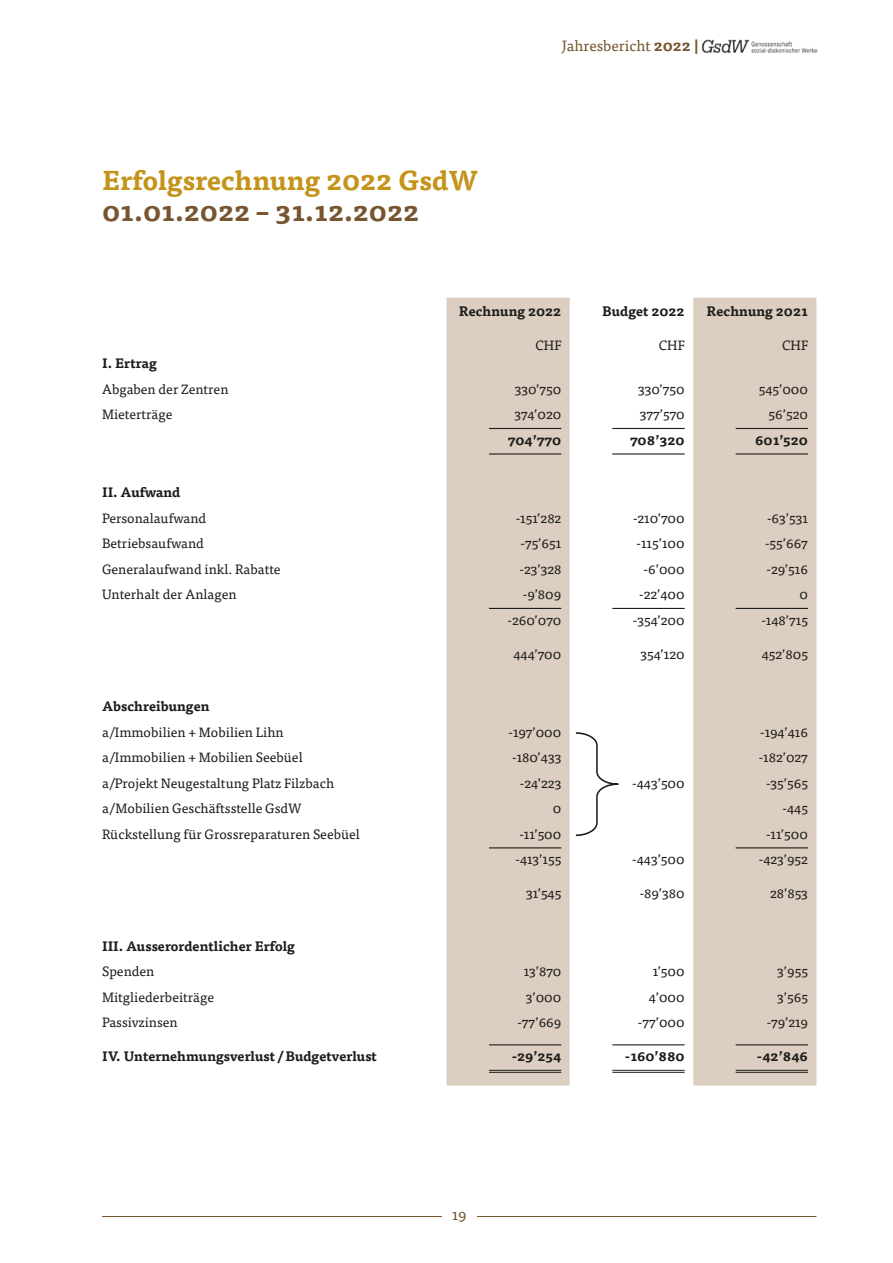
<style>
.page{position:relative;width:893px;height:1263px;background:#fff}
.page>*{position:absolute;margin:0;border:0;box-sizing:border-box;transform-origin:0 0}
.t1{font:700 27px "Tisa Pro";color:#c4941a}
.t2{font:700 27px "Tisa Pro";color:#775530}
.t3{font:15px "Tisa Pro";color:#775530}
.t4{font:13.5px "Tisa Pro";color:#1d1d1b}
.t5{font:700 13.5px "Tisa Pro";color:#1d1d1b}
.s1{font-weight:700}
</style>
<div class="page">
<hr style="left:102px;top:1216px;width:714px;height:1px;background:#775530">
<div style="left:442px;top:1209px;width:34px;height:30px;background:#fff"></div>
<img style="left:701px;top:39px;width:117px;height:14px">
<div style="left:446px;top:298px;width:370px;height:787px;background:#dccec0"></div>
<svg style="left:570px;top:298px;width:123px;height:787px"></svg>
<hr style="left:489px;top:428px;width:72px;height:1px;background:#1d1d1b">
<hr style="left:612px;top:428px;width:73px;height:1px;background:#1d1d1b">
<hr style="left:736px;top:428px;width:72px;height:1px;background:#1d1d1b">
<hr style="left:489px;top:453px;width:72px;height:2px;background:#1d1d1b">
<hr style="left:612px;top:453px;width:73px;height:2px;background:#1d1d1b">
<hr style="left:736px;top:453px;width:72px;height:2px;background:#1d1d1b">
<hr style="left:489px;top:608px;width:72px;height:1px;background:#1d1d1b">
<hr style="left:612px;top:608px;width:73px;height:1px;background:#1d1d1b">
<hr style="left:736px;top:608px;width:72px;height:1px;background:#1d1d1b">
<hr style="left:489px;top:847px;width:72px;height:1px;background:#1d1d1b">
<hr style="left:736px;top:847px;width:72px;height:1px;background:#1d1d1b">
<hr style="left:489px;top:1044px;width:72px;height:1px;background:#1d1d1b">
<hr style="left:612px;top:1044px;width:73px;height:1px;background:#1d1d1b">
<hr style="left:736px;top:1044px;width:72px;height:1px;background:#1d1d1b">
<hr style="left:489px;top:1070px;width:72px;height:1px;background:#1d1d1b">
<hr style="left:489px;top:1072px;width:72px;height:1px;background:#1d1d1b">
<hr style="left:612px;top:1070px;width:73px;height:1px;background:#1d1d1b">
<hr style="left:612px;top:1072px;width:73px;height:1px;background:#1d1d1b">
<hr style="left:736px;top:1070px;width:72px;height:1px;background:#1d1d1b">
<hr style="left:736px;top:1072px;width:72px;height:1px;background:#1d1d1b">
<svg style="left:574px;top:731px;width:45px;height:106px"></svg>
<h1 class="t1" style="left:102px;top:167px;width:378px">Erfolgsrechnung 2022 GsdW</h1>
<h1 class="t2" style="left:102px;top:199px;width:319px">01.01.2022 – 31.12.2022</h1>
<p class="t3" style="left:562px;top:39px;width:139px">Jahresbericht <span class="s1">2022 |</span></p>
<p class="t5" style="left:459px;top:305px;width:104px">Rechnung 2022</p>
<p class="t5" style="left:602px;top:305px;width:84px">Budget 2022</p>
<p class="t5" style="left:707px;top:305px;width:103px">Rechnung 2021</p>
<p class="t4" style="left:536px;top:339px;width:27px">CHF</p>
<p class="t4" style="left:659px;top:339px;width:27px">CHF</p>
<p class="t4" style="left:782px;top:339px;width:27px">CHF</p>
<p class="t5" style="left:102px;top:357px;width:56px">I. Ertrag</p>
<p class="t4" style="left:102px;top:383px;width:128px">Abgaben der Zentren</p>
<p class="t4" style="left:515px;top:383px;width:48px">330ʼ750</p>
<p class="t4" style="left:638px;top:383px;width:48px">330ʼ750</p>
<p class="t4" style="left:759px;top:383px;width:51px">545ʼ000</p>
<p class="t4" style="left:102px;top:408px;width:72px">Mieterträge</p>
<p class="t4" style="left:514px;top:408px;width:48px">374ʼ020</p>
<p class="t4" style="left:640px;top:408px;width:46px">377ʼ570</p>
<p class="t4" style="left:769px;top:408px;width:41px">56ʼ520</p>
<p class="t5" style="left:508px;top:434px;width:55px">704ʼ770</p>
<p class="t5" style="left:630px;top:434px;width:56px">708ʼ320</p>
<p class="t5" style="left:755px;top:434px;width:54px">601ʼ520</p>
<p class="t5" style="left:102px;top:486px;width:80px">II. Aufwand</p>
<p class="t4" style="left:102px;top:512px;width:106px">Personalaufwand</p>
<p class="t4" style="left:516px;top:512px;width:47px">-151ʼ282</p>
<p class="t4" style="left:633px;top:512px;width:53px">-210ʼ700</p>
<p class="t4" style="left:767px;top:512px;width:42px">-63ʼ531</p>
<p class="t4" style="left:102px;top:537px;width:103px">Betriebsaufwand</p>
<p class="t4" style="left:521px;top:537px;width:42px">-75ʼ651</p>
<p class="t4" style="left:637px;top:537px;width:50px">-115ʼ100</p>
<p class="t4" style="left:765px;top:537px;width:44px">-55ʼ667</p>
<p class="t4" style="left:102px;top:563px;width:180px">Generalaufwand inkl. Rabatte</p>
<p class="t4" style="left:519px;top:563px;width:43px">-23ʼ328</p>
<p class="t4" style="left:644px;top:563px;width:42px">-6ʼ000</p>
<p class="t4" style="left:766px;top:563px;width:43px">-29ʼ516</p>
<p class="t4" style="left:102px;top:588px;width:136px">Unterhalt der Anlagen</p>
<p class="t4" style="left:523px;top:588px;width:40px">-9ʼ809</p>
<p class="t4" style="left:639px;top:588px;width:47px">-22ʼ400</p>
<p class="t4" style="left:799px;top:588px;width:10px">0</p>
<p class="t4" style="left:508px;top:614px;width:55px">-260ʼ070</p>
<p class="t4" style="left:633px;top:614px;width:53px">-354ʼ200</p>
<p class="t4" style="left:761px;top:614px;width:48px">-148ʼ715</p>
<p class="t4" style="left:514px;top:648px;width:49px">444ʼ700</p>
<p class="t4" style="left:640px;top:648px;width:46px">354ʼ120</p>
<p class="t4" style="left:762px;top:648px;width:48px">452ʼ805</p>
<p class="t5" style="left:102px;top:700px;width:109px">Abschreibungen</p>
<p class="t4" style="left:102px;top:725px;width:183px">a/Immobilien + Mobilien Lihn</p>
<p class="t4" style="left:508px;top:725px;width:54px">-197ʼ000</p>
<p class="t4" style="left:760px;top:725px;width:49px">-194ʼ416</p>
<p class="t4" style="left:102px;top:751px;width:202px">a/Immobilien + Mobilien Seebüel</p>
<p class="t4" style="left:512px;top:751px;width:51px">-180ʼ433</p>
<p class="t4" style="left:759px;top:751px;width:51px">-182ʼ027</p>
<p class="t4" style="left:102px;top:776px;width:234px">a/Projekt Neugestaltung Platz Filzbach</p>
<p class="t4" style="left:520px;top:776px;width:43px">-24ʼ223</p>
<p class="t4" style="left:632px;top:776px;width:54px">-443ʼ500</p>
<p class="t4" style="left:766px;top:776px;width:43px">-35ʼ565</p>
<p class="t4" style="left:102px;top:802px;width:201px">a/Mobilien Geschäftsstelle GsdW</p>
<p class="t4" style="left:553px;top:802px;width:10px">0</p>
<p class="t4" style="left:783px;top:802px;width:27px">-445</p>
<p class="t4" style="left:102px;top:828px;width:259px">Rückstellung für Grossreparaturen Seebüel</p>
<p class="t4" style="left:519px;top:828px;width:43px">-11ʼ500</p>
<p class="t4" style="left:766px;top:828px;width:43px">-11ʼ500</p>
<p class="t4" style="left:515px;top:853px;width:47px">-413ʼ155</p>
<p class="t4" style="left:632px;top:853px;width:54px">-443ʼ500</p>
<p class="t4" style="left:759px;top:853px;width:51px">-423ʼ952</p>
<p class="t4" style="left:526px;top:887px;width:37px">31ʼ545</p>
<p class="t4" style="left:640px;top:887px;width:46px">-89ʼ380</p>
<p class="t4" style="left:770px;top:887px;width:39px">28ʼ853</p>
<p class="t5" style="left:102px;top:939px;width:195px">III. Ausserordentlicher Erfolg</p>
<p class="t4" style="left:102px;top:965px;width:54px">Spenden</p>
<p class="t4" style="left:524px;top:965px;width:39px">13ʼ870</p>
<p class="t4" style="left:653px;top:965px;width:33px">1ʼ500</p>
<p class="t4" style="left:777px;top:965px;width:32px">3ʼ955</p>
<p class="t4" style="left:102px;top:990px;width:114px">Mitgliederbeiträge</p>
<p class="t4" style="left:526px;top:990px;width:37px">3ʼ000</p>
<p class="t4" style="left:649px;top:990px;width:37px">4ʼ000</p>
<p class="t4" style="left:777px;top:990px;width:32px">3ʼ565</p>
<p class="t4" style="left:102px;top:1016px;width:77px">Passivzinsen</p>
<p class="t4" style="left:517px;top:1016px;width:45px">-77ʼ669</p>
<p class="t4" style="left:638px;top:1016px;width:48px">-77ʼ000</p>
<p class="t4" style="left:767px;top:1016px;width:43px">-79ʼ219</p>
<p class="t5" style="left:102px;top:1050px;width:276px">IV. Unternehmungsverlust / Budgetverlust</p>
<p class="t5" style="left:512px;top:1050px;width:51px">-29ʼ254</p>
<p class="t5" style="left:625px;top:1050px;width:61px">-160ʼ880</p>
<p class="t5" style="left:757px;top:1050px;width:53px">-42ʼ846</p>
<p class="t3" style="left:452px;top:1208px;width:16px">19</p>
</div>
